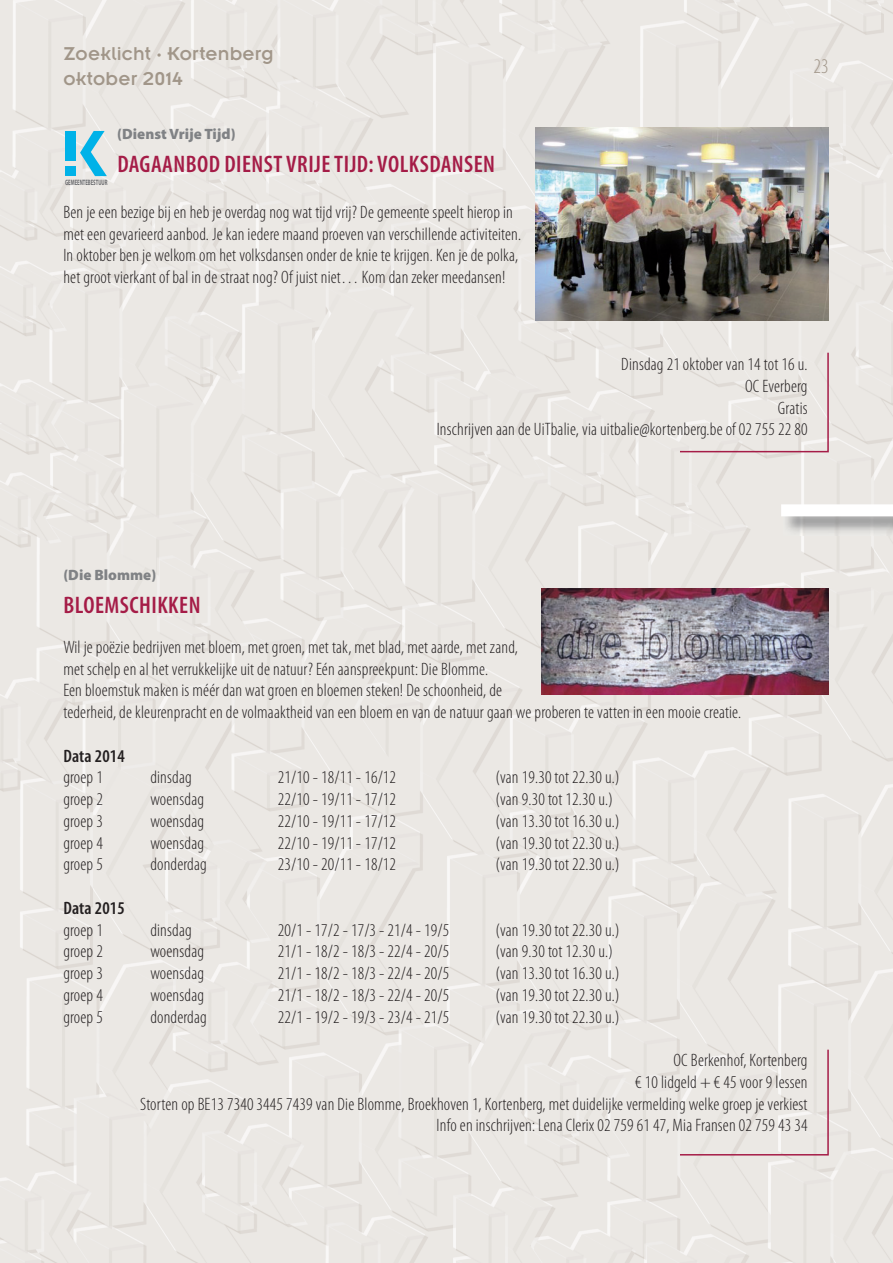
<style>
.page{position:relative;width:893px;height:1263px;background:#fff}
.page>*{position:absolute;margin:0;border:0;box-sizing:border-box;transform-origin:0 0}
.t1{font:600 condensed 24px "Myriad Pro";letter-spacing:.02em;color:#a51c47}
.t2{font:300 condensed 21px "Myriad Pro";color:#a19689}
.t3{font:20.4px/24.6px "Insignia LT Std";letter-spacing:.01em;color:#a19689}
.t4{font:300 condensed 18px/21.8px "Myriad Pro";letter-spacing:.01em;color:#231f20}
.t5{font:600 condensed 18px "Myriad Pro";letter-spacing:.01em;color:#231f20}
.t6{font:900 15px "Myriad Pro";color:#808285}
.t7{font:700 7.8px "Myriad Pro";color:#6c6d70;scale:.6 1}
</style>
<div class="page">
<img style="left:0;top:0;width:893px;height:1263px">
<svg style="left:80px;top:131px;width:27px;height:45px"></svg>
<div style="left:65px;top:166px;width:10px;height:10px;background:#00b2e8"></div>
<div style="left:65px;top:131px;width:10px;height:30px;background:#00b2e8"></div>
<img style="left:535px;top:128px;width:294px;height:192px">
<svg style="left:678px;top:351px;width:151px;height:102px;background:#e9e2e0"></svg>
<img style="left:542px;top:588px;width:287px;height:106px">
<svg style="left:678px;top:1048px;width:151px;height:108px;background:#e9e2e0"></svg>
<img style="left:783px;top:516px;width:110px;height:19px">
<div style="left:781px;top:504px;width:112px;height:12px;background:#fff"></div>
<p class="t3" style="left:63px;top:41px;width:212px">Zoeklicht · Kortenberg oktober 2014</p>
<p class="t6" style="left:117px;top:126px;width:120px">(Dienst Vrije Tijd)</p>
<h1 class="t1" style="left:118px;top:151px;width:379px">DAGAANBOD DIENST VRIJE TIJD: VOLKSDANSEN</h1>
<p class="t4" style="left:63px;top:201px;width:459px">Ben je een bezige bij en heb je overdag nog wat tijd vrij? De gemeente speelt hierop in met een gevarieerd aanbod. Je kan iedere maand proeven van verschillende activiteiten.<br>In oktober ben je welkom om het volksdansen onder de knie te krijgen. Ken je de polka, het groot vierkant of bal in de straat nog? Of juist niet… Kom dan zeker meedansen!</p>
<p class="t7" style="left:65px;top:177px;width:72px">GEMEENTEBESTUUR</p>
<p class="t2" style="left:814px;top:55px;width:17px">23</p>
<p class="t4" style="left:437px;top:354px;width:372px;text-align:right">Dinsdag 21 oktober van 14 tot 16 u.<br>OC Everberg<br>Gratis<br>Inschrijven aan de UiTbalie, via uitbalie@kortenberg.be of 02 755 22 80</p>
<p class="t6" style="left:63px;top:566px;width:94px">(Die Blomme)</p>
<h1 class="t1" style="left:64px;top:592px;width:138px">BLOEMSCHIKKEN</h1>
<p class="t4" style="left:63px;top:636px;width:679px">Wil je poëzie bedrijven met bloem, met groen, met tak, met blad, met aarde, met zand,<br>met schelp en al het verrukkelijke uit de natuur? Eén aanspreekpunt: Die Blomme.<br>Een bloemstuk maken is méér dan wat groen en bloemen steken! De schoonheid, de<br>tederheid, de kleurenpracht en de volmaaktheid van een bloem en van de natuur gaan we proberen te vatten in een mooie creatie.</p>
<p class="t5" style="left:63px;top:746px;width:63px">DATA 2014</p>
<p class="t4" style="left:63px;top:767px;width:41px">groep 1</p>
<p class="t4" style="left:150px;top:767px;width:43px">dinsdag</p>
<p class="t4" style="left:278px;top:767px;width:120px">21/10 - 18/11 - 16/12</p>
<p class="t4" style="left:495px;top:767px;width:126px">(van 19.30 tot 22.30 u.)</p>
<p class="t4" style="left:63px;top:789px;width:41px">groep 2</p>
<p class="t4" style="left:150px;top:789px;width:55px">woensdag</p>
<p class="t4" style="left:278px;top:789px;width:120px">22/10 - 19/11 - 17/12</p>
<p class="t4" style="left:495px;top:789px;width:119px">(van 9.30 tot 12.30 u.)</p>
<p class="t4" style="left:63px;top:810px;width:41px">groep 3</p>
<p class="t4" style="left:150px;top:810px;width:55px">woensdag</p>
<p class="t4" style="left:278px;top:810px;width:120px">22/10 - 19/11 - 17/12</p>
<p class="t4" style="left:495px;top:810px;width:126px">(van 13.30 tot 16.30 u.)</p>
<p class="t4" style="left:63px;top:832px;width:41px">groep 4</p>
<p class="t4" style="left:150px;top:832px;width:55px">woensdag</p>
<p class="t4" style="left:278px;top:832px;width:120px">22/10 - 19/11 - 17/12</p>
<p class="t4" style="left:495px;top:832px;width:126px">(van 19.30 tot 22.30 u.)</p>
<p class="t4" style="left:63px;top:854px;width:41px">groep 5</p>
<p class="t4" style="left:150px;top:854px;width:58px">donderdag</p>
<p class="t4" style="left:278px;top:854px;width:120px">23/10 - 20/11 - 18/12</p>
<p class="t4" style="left:495px;top:854px;width:126px">(van 19.30 tot 22.30 u.)</p>
<p class="t5" style="left:63px;top:898px;width:63px">DATA 2015</p>
<p class="t4" style="left:63px;top:919px;width:41px">groep 1</p>
<p class="t4" style="left:150px;top:919px;width:43px">dinsdag</p>
<p class="t4" style="left:278px;top:919px;width:173px">20/1 - 17/2 - 17/3 - 21/4 - 19/5</p>
<p class="t4" style="left:495px;top:919px;width:126px">(van 19.30 tot 22.30 u.)</p>
<p class="t4" style="left:63px;top:941px;width:41px">groep 2</p>
<p class="t4" style="left:150px;top:941px;width:55px">woensdag</p>
<p class="t4" style="left:278px;top:941px;width:173px">21/1 - 18/2 - 18/3 - 22/4 - 20/5</p>
<p class="t4" style="left:495px;top:941px;width:119px">(van 9.30 tot 12.30 u.)</p>
<p class="t4" style="left:63px;top:963px;width:41px">groep 3</p>
<p class="t4" style="left:150px;top:963px;width:55px">woensdag</p>
<p class="t4" style="left:278px;top:963px;width:173px">21/1 - 18/2 - 18/3 - 22/4 - 20/5</p>
<p class="t4" style="left:495px;top:963px;width:126px">(van 13.30 tot 16.30 u.)</p>
<p class="t4" style="left:63px;top:984px;width:41px">groep 4</p>
<p class="t4" style="left:150px;top:984px;width:55px">woensdag</p>
<p class="t4" style="left:278px;top:984px;width:173px">21/1 - 18/2 - 18/3 - 22/4 - 20/5</p>
<p class="t4" style="left:495px;top:984px;width:126px">(van 19.30 tot 22.30 u.)</p>
<p class="t4" style="left:63px;top:1006px;width:41px">groep 5</p>
<p class="t4" style="left:150px;top:1006px;width:58px">donderdag</p>
<p class="t4" style="left:278px;top:1006px;width:173px">22/1 - 19/2 - 19/3 - 23/4 - 21/5</p>
<p class="t4" style="left:495px;top:1006px;width:126px">(van 19.30 tot 22.30 u.)</p>
<p class="t4" style="left:140px;top:1050px;width:669px;text-align:right">OC Berkenhof, Kortenberg<br>€ 10 lidgeld + € 45 voor 9 lessen<br>Storten op BE13 7340 3445 7439 van Die Blomme, Broekhoven 1, Kortenberg, met duidelijke vermelding welke groep je verkiest Info en inschrijven: Lena Clerix 02 759 61 47, Mia Fransen 02 759 43 34</p>
</div>
